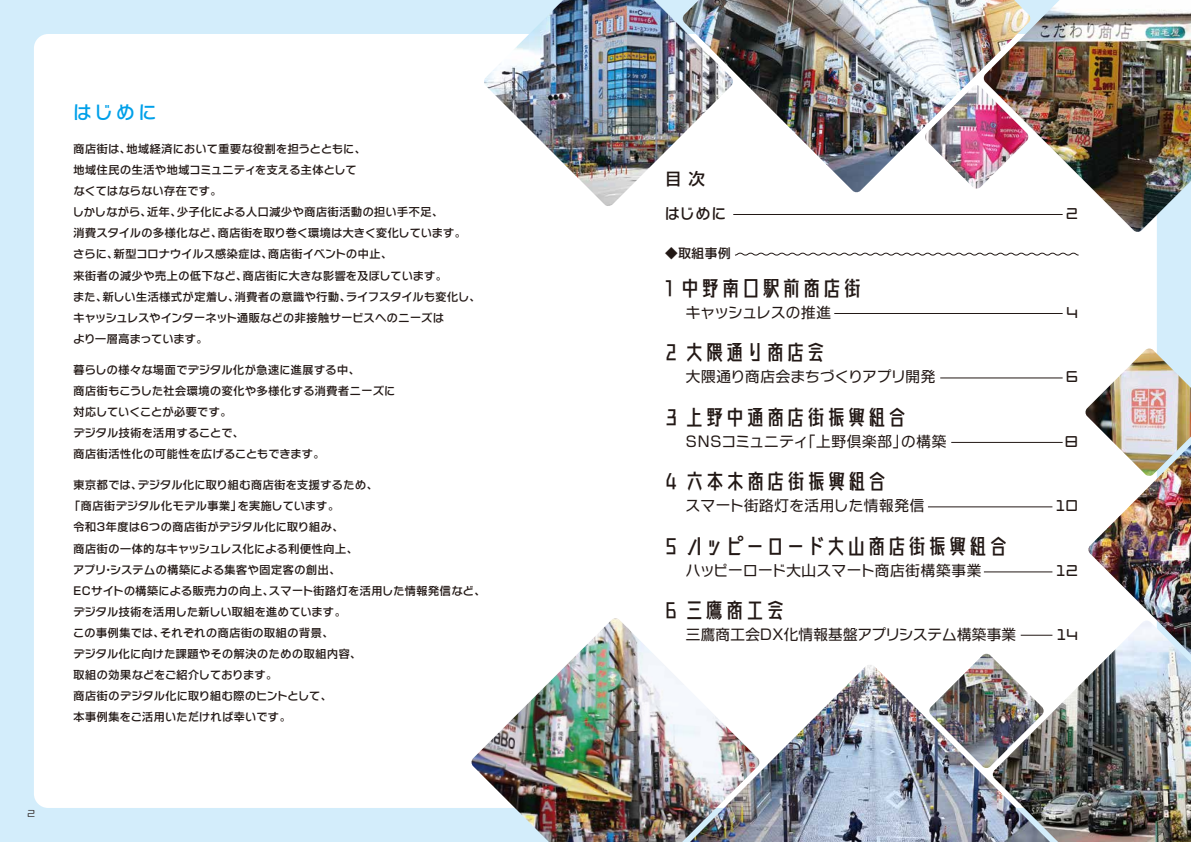
<style>
.page{position:relative;width:1191px;height:842px;background:#d3edfb}
.page>*{position:absolute;margin:0;border:0;box-sizing:border-box;transform-origin:0 0}
.t1{font:23.3px "Kaiso Next B";letter-spacing:-.13em;color:#221815}
.t2{font:500 18px "Typelabo N Std";color:#00a0e9}
.t3{font:500 16.5px "Shin Go Pro";color:#221815}
.t4{font:15.5px "Elevon One G";color:#221815}
.t5{font:14.6px "Typelabo N Std";letter-spacing:-.005em;color:#221815}
.t6{font:14.6px "Shin Go Pro";letter-spacing:.02em;color:#221815}
.t7{font:14.6px "Typelabo N Std";letter-spacing:.015em;color:#221815}
.t8{font:14.6px "Shin Go Pro";letter-spacing:.05em;color:#221815}
.t9{font:500 14.6px "Typelabo N Std";color:#221815}
.t10{font:500 12.6px "Shin Go Pro";color:#221815}
.t11{font:500 11px/21.1px "Typelabo N Std";letter-spacing:.02em;color:#221815}
.t12{font:500 11px/21.1px "Shin Go Pro";letter-spacing:.06em;color:#221815}
.t13{font:10px "Elevon Zero G";color:#221815}
.s1{font-family:"Typelabo N Std"}
.s2{font-family:"Shin Go Pro"}
</style>
<div class="page">
<div style="left:34px;top:34px;width:1122px;height:774px;background:#fff;border-radius:14px"></div>
<img style="left:1020px;top:634px;width:171px;height:208px">
<img style="left:1087px;top:476px;width:104px;height:178px">
<img style="left:760px;top:664px;width:290px;height:178px">
<img style="left:471px;top:618px;width:289px;height:224px">
<img style="left:1085px;top:348px;width:106px;height:128px">
<img style="left:928px;top:654px;width:116px;height:114px">
<img style="left:1030px;top:0;width:161px;height:232px">
<img style="left:484px;top:0;width:198px;height:206px">
<img style="left:682px;top:0;width:348px;height:193px">
<hr style="left:928px;top:507px;width:124px;height:1px;background:#221815">
<hr style="left:940px;top:378px;width:122px;height:1px;background:#221815">
<hr style="left:984px;top:572px;width:68px;height:1px;background:#221815">
<hr style="left:733px;top:214px;width:329px;height:1px;background:#221815">
<svg style="left:735px;top:253px;width:343px;height:2px"></svg>
<hr style="left:834px;top:313px;width:228px;height:1px;background:#221815">
<hr style="left:951px;top:442px;width:111px;height:1px;background:#221815">
<hr style="left:1020px;top:635px;width:32px;height:1px;background:#221815">
<h2 class="t2" style="left:73px;top:98px;width:85px">はじめに</h2>
<p class="t12" style="left:74px;top:137px;width:293px">商店街<span class="s1">は</span>、地域経済<span class="s1">において</span>重要<span class="s1">な</span>役割<span class="s1">を</span>担<span class="s1">うとともに</span>、</p>
<p class="t11" style="left:74px;top:158px;width:284px"><span class="s2">地域住民</span>の<span class="s2">生活</span>や<span class="s2">地域</span>コミュニティを<span class="s2">支</span>える<span class="s2">主体</span>としてなくてはならない<span class="s2">存在</span>です<span class="s2">。</span></p>
<p class="t12" style="left:73px;top:200px;width:372px"><span class="s1">しかしながら</span>、近年、少子化<span class="s1">による</span>人口減少<span class="s1">や</span>商店街活動<span class="s1">の</span>担<span class="s1">い</span>手不足、</p>
<p class="t11" style="left:73px;top:221px;width:394px"><span class="s2">消費</span>スタイルの<span class="s2">多様化</span>など<span class="s2">、商店街</span>を<span class="s2">取</span>り<span class="s2">巻</span>く<span class="s2">環境</span>は<span class="s2">大</span>きく<span class="s2">変化</span>しています<span class="s2">。</span>さらに<span class="s2">、新型</span>コロナウイルス<span class="s2">感染症</span>は<span class="s2">、商店街</span>イベントの<span class="s2">中止、</span></p>
<p class="t12" style="left:73px;top:263px;width:409px">来街者<span class="s1">の</span>減少<span class="s1">や</span>売上<span class="s1">の</span>低下<span class="s1">など</span>、商店街<span class="s1">に</span>大<span class="s1">きな</span>影響<span class="s1">を</span>及<span class="s1">ぼしています</span>。<br><span class="s1">また</span>、新<span class="s1">しい</span>生活様式<span class="s1">が</span>定着<span class="s1">し</span>、消費者<span class="s1">の</span>意識<span class="s1">や</span>行動、<span class="s1">ライフスタイルも</span>変化<span class="s1">し</span>、</p>
<p class="t11" style="left:73px;top:306px;width:372px">キャッシュレスやインターネット<span class="s2">通販</span>などの<span class="s2">非接触</span>サービスへのニーズはより<span class="s2">一層高</span>まっています<span class="s2">。</span></p>
<p class="t11" style="left:74px;top:358px;width:288px"><span class="s2">暮</span>らしの<span class="s2">様々</span>な<span class="s2">場面</span>でデジタル<span class="s2">化</span>が<span class="s2">急速</span>に<span class="s2">進展</span>する<span class="s2">中、</span></p>
<p class="t12" style="left:74px;top:379px;width:323px">商店街<span class="s1">もこうした</span>社会環境<span class="s1">の</span>変化<span class="s1">や</span>多様化<span class="s1">する</span>消費者<span class="s1">ニーズに</span></p>
<p class="t11" style="left:74px;top:400px;width:172px"><span class="s2">対応</span>していくことが<span class="s2">必要</span>です<span class="s2">。</span>デジタル<span class="s2">技術</span>を<span class="s2">活用</span>することで<span class="s2">、</span></p>
<p class="t12" style="left:74px;top:442px;width:252px">商店街活性化<span class="s1">の</span>可能性<span class="s1">を</span>広<span class="s1">げることもできます</span>。</p>
<p class="t11" style="left:69px;top:473px;width:310px;text-indent:4px"><span class="s2">東京都</span>では<span class="s2">、</span>デジタル<span class="s2">化</span>に<span class="s2">取</span>り<span class="s2">組</span>む<span class="s2">商店街</span>を<span class="s2">支援</span>するため<span class="s2">、「商店街</span>デジタル<span class="s2">化</span>モデル<span class="s2">事業」</span>を<span class="s2">実施</span>しています<span class="s2">。</span></p>
<p class="t12" style="left:74px;top:515px;width:285px">令和３年度<span class="s1">は</span>６<span class="s1">つの</span>商店街<span class="s1">がデジタル</span>化<span class="s1">に</span>取<span class="s1">り</span>組<span class="s1">み</span>、<br>商店街<span class="s1">の</span>一体的<span class="s1">なキャッシュレス</span>化<span class="s1">による</span>利便性向上、</p>
<p class="t11" style="left:73px;top:558px;width:269px">アプリ<span class="s2">・</span>システムの<span class="s2">構築</span>による<span class="s2">集客</span>や<span class="s2">固定客</span>の<span class="s2">創出、</span></p>
<p class="t12" style="left:72px;top:579px;width:415px">ＥＣ<span class="s1">サイトの</span>構築<span class="s1">による</span>販売力<span class="s1">の</span>向上、<span class="s1">スマート</span>街路灯<span class="s1">を</span>活用<span class="s1">した</span>情報発信<span class="s1">など</span>、</p>
<p class="t11" style="left:74px;top:600px;width:274px">デジタル<span class="s2">技術</span>を<span class="s2">活用</span>した<span class="s2">新</span>しい<span class="s2">取組</span>を<span class="s2">進</span>めています<span class="s2">。</span></p>
<p class="t12" style="left:73px;top:621px;width:262px"><span class="s1">この</span>事例集<span class="s1">では</span>、<span class="s1">それぞれの</span>商店街<span class="s1">の</span>取組<span class="s1">の</span>背景、</p>
<p class="t11" style="left:74px;top:642px;width:289px">デジタル<span class="s2">化</span>に<span class="s2">向</span>けた<span class="s2">課題</span>やその<span class="s2">解決</span>のための<span class="s2">取組内容、取組</span>の<span class="s2">効果</span>などをご<span class="s2">紹介</span>しております<span class="s2">。<br>商店街</span>のデジタル<span class="s2">化</span>に<span class="s2">取</span>り<span class="s2">組</span>む<span class="s2">際</span>のヒントとして<span class="s2">、<br>本事例集</span>をご<span class="s2">活用</span>いただければ<span class="s2">幸</span>いです<span class="s2">。</span></p>
<h3 class="t3" style="left:665px;top:165px;width:42px">目次</h3>
<h3 class="t9" style="left:664px;top:203px;width:63px">はじめに</h3>
<p class="t10" style="left:665px;top:243px;width:67px">◆取組事例</p>
<h1 class="t1" style="left:665px;top:277px;width:200px">1 中野南口駅前商店街</h1>
<h3 class="t5" style="left:686px;top:301px;width:146px">キャッシュレスの<span class="s2">推進</span></h3>
<h1 class="t1" style="left:665px;top:341px;width:164px">2 大隈通り商店会</h1>
<h3 class="t5" style="left:686px;top:366px;width:251px"><span class="s2">大隈通</span>り<span class="s2">商店会</span>まちづくりアプリ<span class="s2">開発</span></h3>
<h1 class="t1" style="left:665px;top:405px;width:245px">3 上野中通商店街振興組合</h1>
<h3 class="t5" style="left:686px;top:430px;width:262px">SNSコミュニティ<span class="s2">「上野倶楽部」</span>の<span class="s2">構築</span></h3>
<h1 class="t1" style="left:665px;top:470px;width:225px">4 六本木商店街振興組合</h1>
<h3 class="t8" style="left:685px;top:494px;width:240px"><span class="s1">スマート</span>街路灯<span class="s1">を</span>活用<span class="s1">した</span>情報発信</h3>
<h1 class="t1" style="left:665px;top:534px;width:346px">5 ハッピーロード大山商店街振興組合</h1>
<h3 class="t7" style="left:686px;top:559px;width:297px">ハッピーロード<span class="s2">大山</span>スマート<span class="s2">商店街構築事業</span></h3>
<h1 class="t1" style="left:665px;top:599px;width:123px">6 三鷹商工会</h1>
<h3 class="t6" style="left:686px;top:622px;width:332px">三鷹商工会<span class="s1">DX</span>化情報基盤<span class="s1">アプリシステム</span>構築事業</h3>
<h3 class="t4" style="left:1066px;top:205px;width:13px">2</h3>
<h3 class="t4" style="left:1066px;top:304px;width:13px">4</h3>
<h3 class="t4" style="left:1066px;top:368px;width:13px">6</h3>
<h3 class="t4" style="left:1065px;top:432px;width:14px">8</h3>
<h3 class="t4" style="left:1056px;top:497px;width:23px">10</h3>
<h3 class="t4" style="left:1056px;top:561px;width:23px">12</h3>
<h3 class="t4" style="left:1057px;top:626px;width:22px">14</h3>
<p class="t13" style="left:27px;top:808px;width:9px">2</p>
<p class="t13" style="left:1155px;top:808px;width:9px">3</p>
</div>
